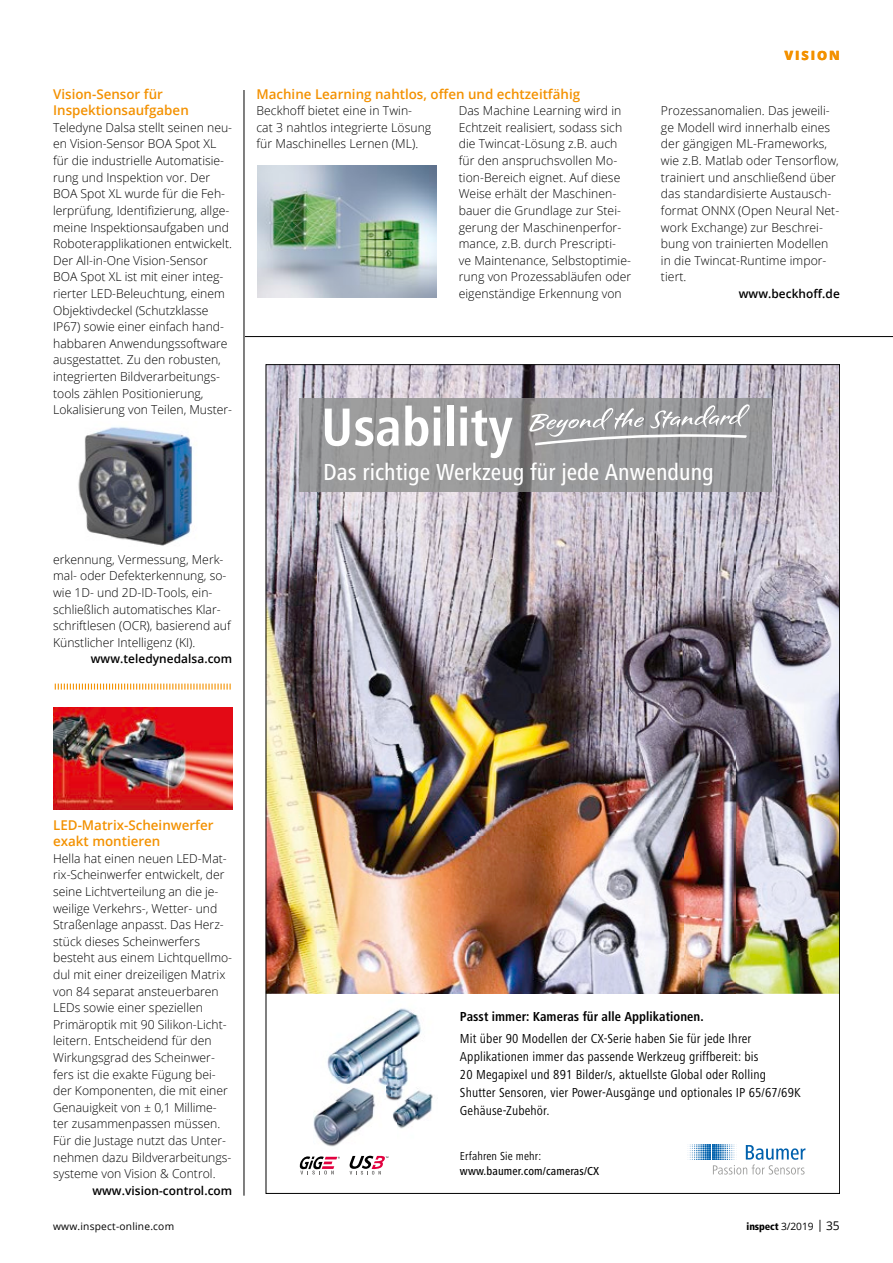
<style>
.page{position:relative;width:893px;height:1263px;background:#fff}
.page>*{position:absolute;margin:0;border:0;box-sizing:border-box;transform-origin:0 0}
.t1{font:700 condensed 55.5px "Frutiger Next LT";color:#fff}
.t2{font:500 condensed 24px "Frutiger Next LT";color:#fff}
.t3{font:condensed 13.5px/18px "Frutiger Next LT";letter-spacing:.01em;color:#000}
.t4{font:600 13.5px/16.6px "Open Sans";color:#f39100}
.t5{font:700 condensed 13.5px "Frutiger Next LT";letter-spacing:.005em;color:#000}
.t6{font:800 12.75px "Open Sans";letter-spacing:.15em;color:#f39100}
.t7{font:300 12.3px/16.6px "Open Sans";color:#000}
.t8{font:600 12px "Open Sans";letter-spacing:.005em;color:#000}
.t9{font:500 condensed 12px "Frutiger Next LT";letter-spacing:.01em;color:#000}
.t10{font:condensed 12px "Frutiger Next LT";letter-spacing:.01em;color:#000}
.t11{font:10.2px "Open Sans";letter-spacing:.02em;color:#000}
.t12{font:900 condensed 10.2px "Frutiger LT Com";letter-spacing:-.01em;color:#000}
.s1{font-family:"Open Sans";font-weight:400;font-stretch:normal}
.s2{font-family:"Open Sans";font-weight:400;font-stretch:normal;font-size:12px}
</style>
<div class="page">
<img style="left:258px;top:165px;width:179px;height:133px">
<hr style="left:245px;top:336px;width:648px;height:1px;background:#000">
<img style="left:78px;top:427px;width:115px;height:119px">
<img style="left:53px;top:708px;width:179px;height:101px">
<hr style="left:244px;top:90px;width:1px;height:1106px;background:#000">
<svg style="left:55px;top:684px;width:176px;height:6px"></svg>
<img style="left:268px;top:366px;width:570px;height:50px">
<img style="left:268px;top:416px;width:49px;height:578px">
<img style="left:736px;top:416px;width:102px;height:578px">
<img style="left:317px;top:492px;width:419px;height:502px">
<img style="left:327px;top:1008px;width:94px;height:150px">
<img style="left:313px;top:1076px;width:84px;height:76px">
<img style="left:386px;top:1086px;width:47px;height:64px">
<img style="left:300px;top:398px;width:472px;height:94px">
<svg style="left:529px;top:404px;width:221px;height:41px;background:#a9a9ab"></svg>
<svg style="left:687px;top:1145px;width:118px;height:29px"></svg>
<svg style="left:350px;top:1156px;width:38px;height:18px"></svg>
<svg style="left:300px;top:1156px;width:40px;height:18px"></svg>
<p class="t4" style="left:53px;top:85px;width:137px">Vision-Sensor für<br>Inspektionsaufgaben</p>
<p class="t7" style="left:53px;top:119px;width:180px">Teledyne Dalsa stellt seinen neu&shy;en Vision-Sensor BOA Spot XL für die industrielle Automatisie&shy;rung und Inspektion vor. Der<br>BOA Spot XL wurde für die Feh&shy;lerprüfung, Identifizierung, allge&shy;meine Inspektionsaufgaben und<br>Roboterapplikationen entwickelt.<br>Der All-in-One Vision-Sensor<br>BOA Spot XL ist mit einer integ&shy;rierter LED-Beleuchtung, einem<br>Objektivdeckel (Schutzklasse<br>IP67) sowie einer einfach hand&shy;habbaren Anwendungssoftware ausgestattet. Zu den robusten, integrierten Bildverarbeitungs&shy;tools zählen Positionierung,<br>Lokalisierung von Teilen, Muster-</p>
<p class="t6" style="left:784px;top:46px;width:57px">VISION</p>
<p class="t4" style="left:256px;top:85px;width:325px">Machine Learning nahtlos, offen und echtzeitfähig</p>
<p class="t7" style="left:256px;top:102px;width:176px">Beckhoff bietet eine in Twin&shy;cat 3 nahtlos integrierte Lösung für Maschinelles Lernen (ML).</p>
<p class="t7" style="left:459px;top:102px;width:174px">Das Machine Learning wird in<br>Echtzeit realisiert, sodass sich die Twincat-Lösung z.B. auch für den anspruchsvollen Mo&shy;tion-Bereich eignet. Auf diese<br>Weise erhält der Maschinen&shy;bauer die Grundlage zur Stei&shy;gerung der Maschinenperfor&shy;mance, z.B. durch Prescripti&shy;ve Maintenance, Selbstoptimie&shy;rung von Prozessabläufen oder eigenständige Erkennung von</p>
<p class="t7" style="left:661px;top:102px;width:180px">Prozessanomalien. Das jeweili&shy;ge Modell wird innerhalb eines der gängigen ML-Frameworks, wie z.B. Matlab oder Tensorflow, trainiert und anschließend über das standardisierte Austausch&shy;format ONNX (Open Neural Net&shy;work Exchange) zur Beschrei&shy;bung von trainierten Modellen in die Twincat-Runtime impor&shy;tiert.</p>
<p class="t8" style="left:739px;top:285px;width:103px">www.beckhoff.de</p>
<h1 class="t1" style="left:321px;top:396px;width:193px">Usability</h1>
<h2 class="t2" style="left:323px;top:459px;width:392px">Das richtige Werkzeug für jede Anwendung</h2>
<p class="t7" style="left:53px;top:551px;width:179px">erkennung, Vermessung, Merk&shy;mal- oder Defekterkennung, so&shy;wie 1D- und 2D-ID-Tools, ein&shy;schließlich automatisches Klar&shy;schriftlesen (OCR), basierend auf<br>Künstlicher Intelligenz (KI).</p>
<p class="t8" style="left:91px;top:651px;width:143px">www.teledynedalsa.com</p>
<p class="t4" style="left:53px;top:816px;width:162px">LED-Matrix-Scheinwerfer exakt montieren</p>
<p class="t7" style="left:53px;top:849px;width:180px">Hella hat einen neuen LED-Mat&shy;rix-Scheinwerfer entwickelt, der seine Lichtverteilung an die je&shy;weilige Verkehrs-, Wetter- und<br>Straßenlage anpasst. Das Herz&shy;stück dieses Scheinwerfers besteht aus einem Lichtquellmo&shy;dul mit einer dreizeiligen Matrix von 84 separat ansteuerbaren<br>LEDs sowie einer speziellen<br>Primäroptik mit 90 Silikon-Licht&shy;leitern. Entscheidend für den<br>Wirkungsgrad des Scheinwer&shy;fers ist die exakte Fügung bei&shy;der Komponenten, die mit einer<br>Genauigkeit von ± 0,1 Millime&shy;ter zusammenpassen müssen.<br>Für die Justage nutzt das Unter&shy;nehmen dazu Bildverarbeitungs&shy;systeme von Vision &amp; Control.</p>
<p class="t8" style="left:92px;top:1182px;width:141px">www.vision-control.com</p>
<p class="t11" style="left:53px;top:1219px;width:123px">www.inspect-online.com</p>
<p class="t12" style="left:747px;top:1220px;width:95px">inspect <span class="s1">3/2019</span> <span class="s2">| 35</span></p>
<p class="t5" style="left:460px;top:1009px;width:245px">Passt immer: Kameras für alle Applikationen.</p>
<p class="t3" style="left:460px;top:1030px;width:342px">Mit über 90 Modellen der CX-Serie haben Sie für jede Ihrer Applikationen immer das passende Werkzeug griffbereit: bis<br>20 Megapixel und 891 Bilder/s, aktuellste Global oder Rolling Shutter Sensoren, vier Power-Ausgänge und optionales IP 65/67/69K Gehäuse-Zubehör.</p>
<p class="t10" style="left:460px;top:1149px;width:83px">Erfahren Sie mehr:</p>
<p class="t9" style="left:460px;top:1164px;width:141px">www.baumer.com/cameras/CX</p>
</div>
